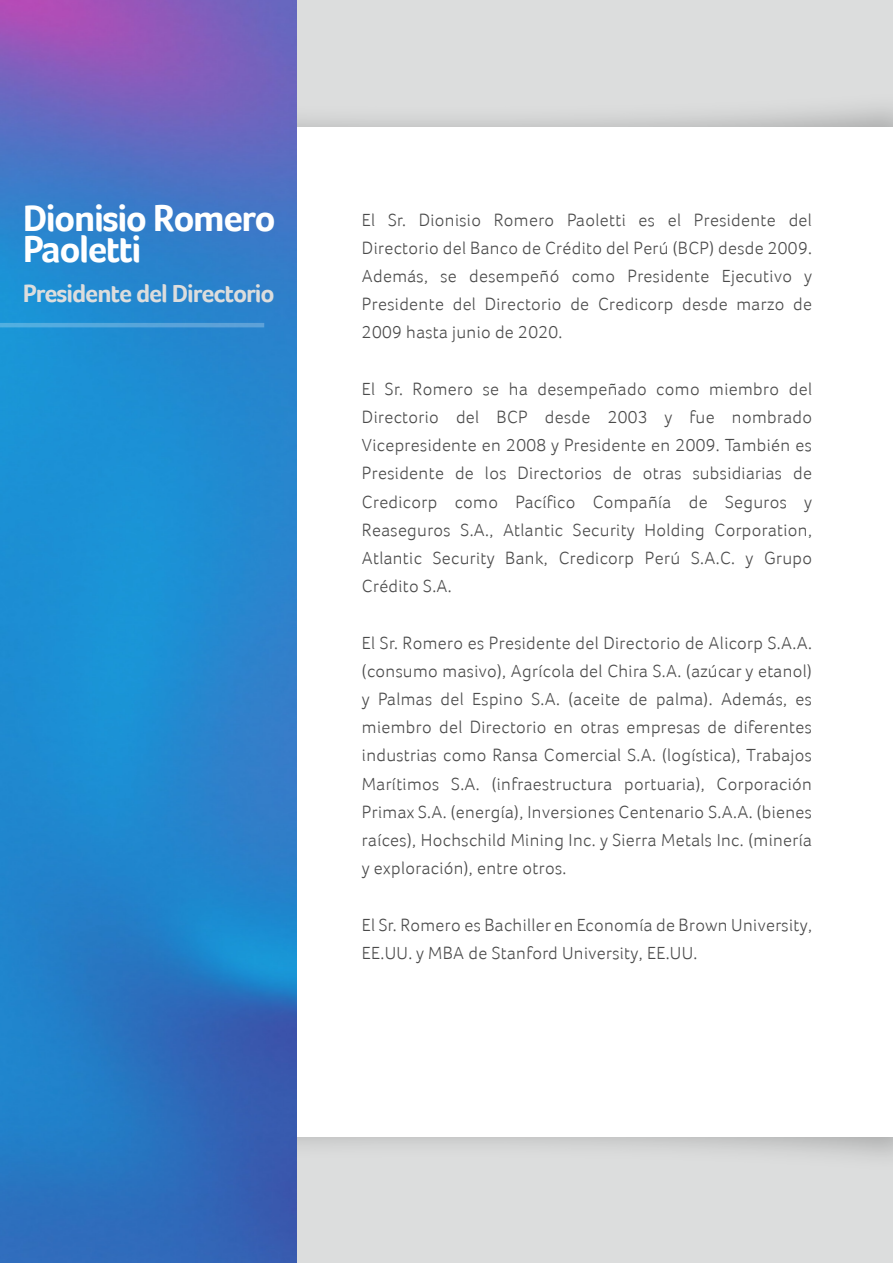
<style>
.page{position:relative;width:893px;height:1263px;background:#dcdddd}
.page>*{position:absolute;margin:0;border:0;box-sizing:border-box;transform-origin:0 0}
.t1{font:700 38.1px/31.5px "Foco";letter-spacing:-.04em;color:#fff}
.t2{font:700 25.35px "Foco";letter-spacing:-.04em;color:#dcdddd}
.t3{font:300 18px/28.2px "Foco";letter-spacing:.02em;color:#4a4a4a;text-align:justify}
</style>
<div class="page">
<img style="left:297px;top:1136px;width:596px;height:20px">
<div style="left:0;top:127px;width:893px;height:1009px;background:#fff"></div>
<img style="left:0;top:0;width:297px;height:1263px">
<hr style="left:0;top:323px;width:264px;height:4px;background:#57a6db">
<h1 class="t1" style="left:23px;top:202px;width:254px">Dionisio Romero<br>Paoletti</h1>
<h2 class="t2" style="left:23px;top:278px;width:253px">Presidente del Directorio</h2>
<p class="t3" style="left:362px;top:205px;width:452px">El Sr. Dionisio Romero Paoletti es el Presidente del Directorio del Banco de Crédito del Perú (BCP) desde 2009.<br>Además, se desempeñó como Presidente Ejecutivo y Presidente del Directorio de Credicorp desde marzo de 2009 hasta junio de 2020.</p>
<p class="t3" style="left:362px;top:374px;width:452px">El Sr. Romero se ha desempeñado como miembro del Directorio del BCP desde 2003 y fue nombrado Vicepresidente en 2008 y Presidente en 2009. También es Presidente de los Directorios de otras subsidiarias de Credicorp como Pacífico Compañía de Seguros y Reaseguros S.A., Atlantic Security Holding Corporation, Atlantic Security Bank, Credicorp Perú S.A.C. y Grupo Crédito S.A.</p>
<p class="t3" style="left:362px;top:628px;width:452px">El Sr. Romero es Presidente del Directorio de Alicorp S.A.A. (consumo masivo), Agrícola del Chira S.A. (azúcar y etanol) y Palmas del Espino S.A. (aceite de palma). Además, es miembro del Directorio en otras empresas de diferentes industrias como Ransa Comercial S.A. (logística), Trabajos Marítimos S.A. (infraestructura portuaria), Corporación Primax S.A. (energía), Inversiones Centenario S.A.A. (bienes raíces), Hochschild Mining Inc. y Sierra Metals Inc. (minería y exploración), entre otros.</p>
<p class="t3" style="left:362px;top:910px;width:452px">El Sr. Romero es Bachiller en Economía de Brown University,<br>EE.UU. y MBA de Stanford University, EE.UU.</p>
</div>
